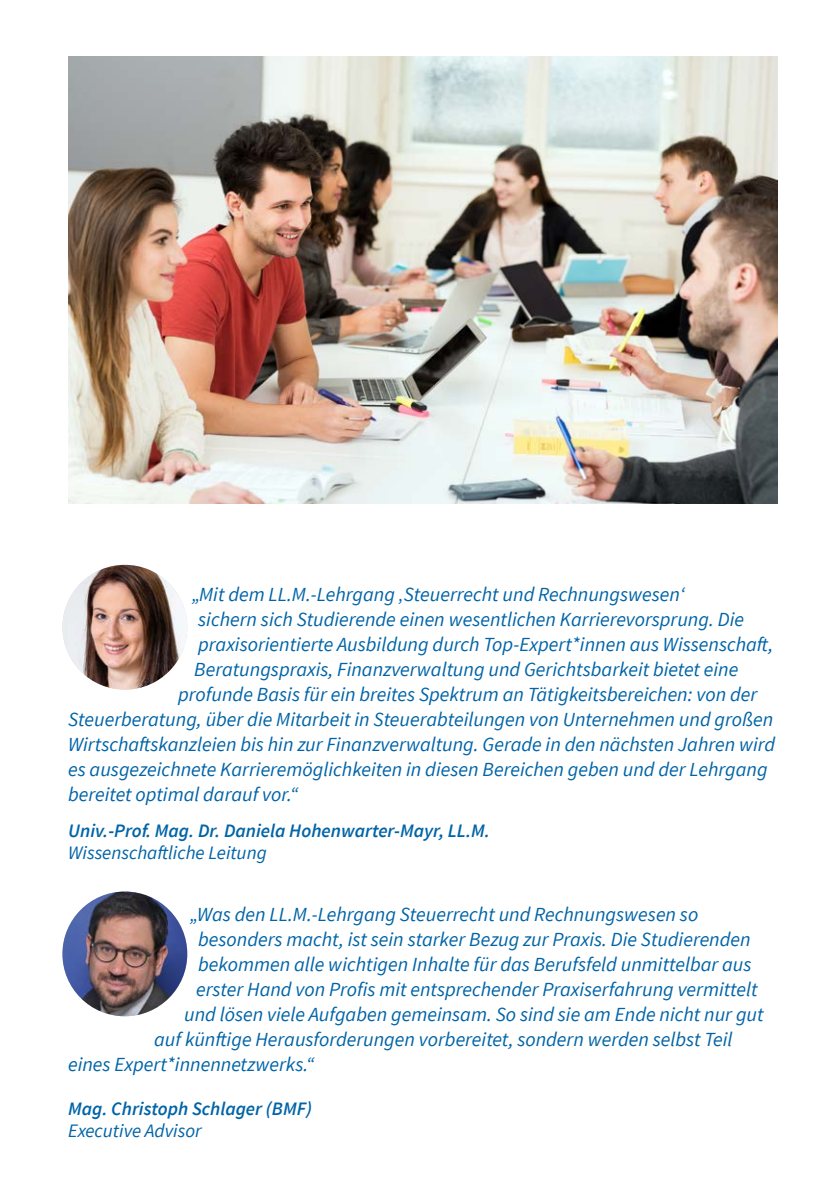
<style>
.page{position:relative;width:840px;height:1191px;background:#fff}
.page>*{position:absolute;margin:0;border:0;box-sizing:border-box;transform-origin:0 0}
.t1{font:italic 20px "Source Sans Pro";color:#0064a7}
.t2{font:italic 600 19px "Source Sans Pro";color:#0064a7}
.t3{font:italic 19px "Source Sans Pro";color:#0064a7}
</style>
<div class="page">
<img style="left:62px;top:565px;width:125px;height:124px;border-radius:62px">
<img style="left:62px;top:891px;width:125px;height:125px;border-radius:62px">
<img style="left:68px;top:57px;width:709px;height:446px">
<p class="t1" style="left:192px;top:582px;width:494px">„Mit dem LL.M.-Lehrgang ‚Steuerrecht und Rechnungswesen‘</p>
<p class="t1" style="left:198px;top:607px;width:547px">sichern sich Studierende einen wesentlichen Karrierevorsprung. Die</p>
<p class="t1" style="left:198px;top:632px;width:576px">praxisorientierte Ausbildung durch Top-Expert*innen aus Wissenschaft,</p>
<p class="t1" style="left:194px;top:657px;width:545px">Beratungspraxis, Finanzverwaltung und Gerichtsbarkeit bietet eine</p>
<p class="t1" style="left:178px;top:682px;width:580px">profunde Basis für ein breites Spektrum an Tätigkeitsbereichen: von der</p>
<p class="t1" style="left:68px;top:707px;width:706px">Steuerberatung, über die Mitarbeit in Steuerabteilungen von Unternehmen und großen</p>
<p class="t1" style="left:68px;top:732px;width:708px">Wirtschaftskanzleien bis hin zur Finanzverwaltung. Gerade in den nächsten Jahren wird</p>
<p class="t1" style="left:68px;top:757px;width:700px">es ausgezeichnete Karrieremöglichkeiten in diesen Bereichen geben und der Lehrgang</p>
<p class="t1" style="left:68px;top:782px;width:231px">bereitet optimal darauf vor.“</p>
<p class="t2" style="left:68px;top:819px;width:423px">Univ.-Prof. Mag. Dr. Daniela Hohenwarter-Mayr, LL.M.</p>
<p class="t3" style="left:68px;top:841px;width:200px">Wissenschaftliche Leitung</p>
<p class="t1" style="left:190px;top:902px;width:509px">„Was den LL.M.-Lehrgang Steuerrecht und Rechnungswesen so</p>
<p class="t1" style="left:198px;top:927px;width:553px">besonders macht, ist sein starker Bezug zur Praxis. Die Studierenden</p>
<p class="t1" style="left:198px;top:952px;width:554px">bekommen alle wichtigen Inhalte für das Berufsfeld unmittelbar aus</p>
<p class="t1" style="left:196px;top:977px;width:562px">erster Hand von Profis mit entsprechender Praxiserfahrung vermittelt</p>
<p class="t1" style="left:184px;top:1002px;width:580px">und lösen viele Aufgaben gemeinsam. So sind sie am Ende nicht nur gut</p>
<p class="t1" style="left:154px;top:1027px;width:579px">auf künftige Herausforderungen vorbereitet, sondern werden selbst Teil</p>
<p class="t1" style="left:68px;top:1052px;width:248px">eines Expert*innennetzwerks.“</p>
<p class="t2" style="left:68px;top:1097px;width:245px">Mag. Christoph Schlager (BMF)</p>
<p class="t3" style="left:68px;top:1119px;width:135px">Executive Advisor</p>
</div>
